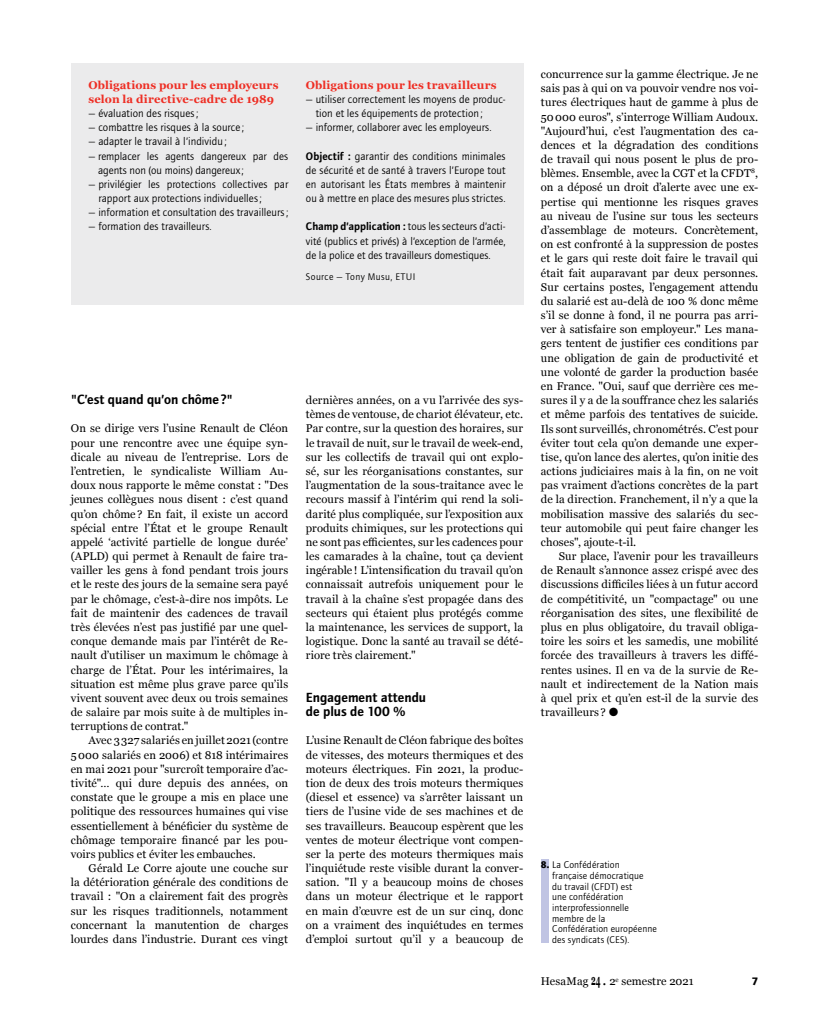
<style>
.page{position:relative;width:815px;height:1028px;background:#fff}
.page>*{position:absolute;margin:0;border:0;box-sizing:border-box;transform-origin:0 0}
.t1{font:13.75px/14.1px "etui Foundry Journal Demi";color:#000}
.t2{font:11.25px/14.1px "Georgia";letter-spacing:.01em;color:#000;text-align:justify}
.t3{font:11.25px/14.1px "etui Foundry Journal book";letter-spacing:.005em;color:#000}
.t4{font:700 11.25px/14.1px "Georgia";letter-spacing:.01em;color:#ee2e24}
.t5{font:11.25px "etui Foundry Journal bold";color:#000}
.t6{font:10px/10.6px "etui Foundry Journal book";letter-spacing:.01em;color:#000}
.t7{font:10px "etui Foundry Journal book";letter-spacing:.04em;color:#000}
.s1{font-family:"Inter";font-weight:300}
.s2{font-family:"etui Foundry Journal Demi"}
.s3{font-family:"etui Foundry Journal bold"}
.s4{font-weight:700;font-size:14.88px}
.s5{font-size:15px}
</style>
<div class="page">
<div style="left:541px;top:859px;width:8px;height:84px;background:#c0c4e3"></div>
<div style="left:71px;top:64px;width:452px;height:241px;background:#ebebec"></div>
<p class="t2" style="left:541px;top:67px;width:219px">concurrence sur la gamme électrique. Je ne sais pas à qui on va pouvoir vendre nos voi&shy;tures électriques haut de gamme à plus de 50000 euros", s’interroge William Audoux. "Aujourd’hui, c’est l’augmentation des ca&shy;dences et la dégradation des conditions de travail qui nous posent le plus de pro&shy;blèmes. Ensemble, avec la CGT et la CFDT<sup>8</sup>, on a déposé un droit d’alerte avec une ex&shy;pertise qui mentionne les risques graves au niveau de l’usine sur tous les secteurs d’assemblage de moteurs. Concrètement, on est confronté à la suppression de postes et le gars qui reste doit faire le travail qui était fait auparavant par deux personnes.<br>Sur certains postes, l’engagement attendu du salarié est au-delà de 100 % donc même s’il se donne à fond, il ne pourra pas arri&shy;ver à satisfaire son employeur." Les mana&shy;gers tentent de justifier ces conditions par une obligation de gain de productivité et une volonté de garder la production basée en France. "Oui, sauf que derrière ces me&shy;sures il y a de la souffrance chez les salariés et même parfois des tentatives de suicide.<br>Ils sont surveillés, chronométrés. C’est pour éviter tout cela qu’on demande une exper&shy;tise, qu’on lance des alertes, qu’on initie des actions judiciaires mais à la fin, on ne voit pas vraiment d’actions concrètes de la part de la direction. Franchement, il n’y a que la mobilisation massive des salariés du sec&shy;teur automobile qui peut faire changer les choses", ajoute-t-il.</p>
<p class="t2" style="left:541px;top:548px;width:219px;text-indent:18px">Sur place, l’avenir pour les travailleurs de Renault s’annonce assez crispé avec des discussions difficiles liées à un futur accord de compétitivité, un "compactage" ou une réorganisation des sites, une flexibilité de plus en plus obligatoire, du travail obliga&shy;toire les soirs et les samedis, une mobilité forcée des travailleurs à travers les diffé&shy;rentes usines. Il en va de la survie de Re&shy;nault et indirectement de la Nation mais à quel prix et qu’en est-il de la survie des travailleurs? <span class="s1">●</span></p>
<p class="t4" style="left:89px;top:77px;width:191px">Obligations pour les employeurs selon la directive-cadre de 1989</p>
<p class="t3" style="left:89px;top:106px;width:111px">— évaluation des risques;</p>
<p class="t3" style="left:89px;top:121px;width:157px">— combattre les risques à la source ;</p>
<p class="t3" style="left:89px;top:135px;width:140px">— adapter le travail à l’individu ;</p>
<p class="t3" style="left:98px;top:149px;width:192px;text-indent:-10px">— remplacer les agents dangereux par des agents non (ou moins) dangereux;</p>
<p class="t3" style="left:98px;top:177px;width:191px;text-indent:-10px">— privilégier les protections collectives par rapport aux protections individuelles;</p>
<p class="t3" style="left:89px;top:206px;width:201px">— information et consultation des travailleurs;</p>
<p class="t3" style="left:89px;top:220px;width:125px">— formation des travailleurs.</p>
<p class="t4" style="left:306px;top:77px;width:192px">Obligations pour les travailleurs</p>
<p class="t3" style="left:316px;top:92px;width:191px;text-indent:-10px">— utiliser correctement les moyens de produc&shy;tion et les équipements de protection ;</p>
<p class="t3" style="left:306px;top:121px;width:187px">— informer, collaborer avec les employeurs.</p>
<p class="t3" style="left:306px;top:149px;width:201px;text-align:justify"><span class="s2">Objectif :</span> garantir des conditions minimales de sécurité et de santé à travers l’Europe tout en autorisant les États membres à maintenir ou à mettre en place des mesures plus strictes.</p>
<p class="t3" style="left:306px;top:220px;width:201px;text-align:justify"><span class="s2">Champ d’application :</span> tous les secteurs d’acti&shy;vité (publics et privés) à l’exception de l’armée, de la police et des travailleurs domestiques.</p>
<p class="t7" style="left:306px;top:271px;width:111px">Source — Tony Musu, ETUI</p>
<p class="t1" style="left:71px;top:392px;width:164px">"C’est quand qu’on chôme ?"</p>
<p class="t2" style="left:71px;top:421px;width:219px">On se dirige vers l’usine Renault de Cléon pour une rencontre avec une équipe syn&shy;dicale au niveau de l’entreprise. Lors de l’entretien, le syndicaliste William Au&shy;doux nous rapporte le même constat : "Des jeunes collègues nous disent : c’est quand qu’on chôme ? En fait, il existe un accord spécial entre l’État et le groupe Renault appelé ‘activité partielle de longue durée’ (APLD) qui permet à Renault de faire tra&shy;vailler les gens à fond pendant trois jours et le reste des jours de la semaine sera payé par le chômage, c’est-à-dire nos impôts. Le fait de maintenir des cadences de travail très élevées n’est pas justifié par une quel&shy;conque demande mais par l’intérêt de Re&shy;nault d’utiliser un maximum le chômage à charge de l’État. Pour les intérimaires, la situation est même plus grave parce qu’ils vivent souvent avec deux ou trois semaines de salaire par mois suite à de multiples in&shy;terruptions de contrat."</p>
<p class="t2" style="left:71px;top:733px;width:219px;text-indent:18px">Avec 3327 salariés en juillet 2021 (contre 5000 salariés en 2006) et 818 intérimaires en mai 2021 pour "surcroît temporaire d’ac&shy;tivité"… qui dure depuis des années, on constate que le groupe a mis en place une politique des ressources humaines qui vise essentiellement à bénéficier du système de chômage temporaire financé par les pou&shy;voirs publics et éviter les embauches.</p>
<p class="t2" style="left:71px;top:860px;width:219px;text-indent:18px">Gérald Le Corre ajoute une couche sur la détérioration générale des conditions de travail : "On a clairement fait des progrès sur les risques traditionnels, notamment concernant la manutention de charges lourdes dans l’industrie. Durant ces vingt</p>
<p class="t6" style="left:552px;top:860px;width:106px;text-indent:-11px"><span class="s3">8.</span> La Confédération française démocratique<br>du travail (CFDT) est<br>une confédération interprofessionnelle membre de la<br>Confédération européenne des syndicats (CES).</p>
<p class="t2" style="left:306px;top:393px;width:219px">dernières années, on a vu l’arrivée des sys&shy;tèmes de ventouse, de chariot élévateur, etc.<br>Par contre, sur la question des horaires, sur le travail de nuit, sur le travail de week-end, sur les collectifs de travail qui ont explo&shy;sé, sur les réorganisations constantes, sur l’augmentation de la sous-traitance avec le recours massif à l’intérim qui rend la soli&shy;darité plus compliquée, sur l’exposition aux produits chimiques, sur les protections qui ne sont pas efficientes, sur les cadences pour les camarades à la chaîne, tout ça devient ingérable ! L’intensification du travail qu’on connaissait autrefois uniquement pour le travail à la chaîne s’est propagée dans des secteurs qui étaient plus protégés comme la maintenance, les services de support, la logistique. Donc la santé au travail se dété&shy;riore très clairement."</p>
<p class="t1" style="left:306px;top:690px;width:122px">Engagement attendu de plus de 100 %</p>
<p class="t2" style="left:306px;top:733px;width:219px">L’usine Renault de Cléon fabrique des boîtes de vitesses, des moteurs thermiques et des moteurs électriques. Fin 2021, la produc&shy;tion de deux des trois moteurs thermiques (diesel et essence) va s’arrêter laissant un tiers de l’usine vide de ses machines et de ses travailleurs. Beaucoup espèrent que les ventes de moteur électrique vont compen&shy;ser la perte des moteurs thermiques mais l’inquiétude reste visible durant la conver&shy;sation. "Il y a beaucoup moins de choses dans un moteur électrique et le rapport en main d’œuvre est de un sur cinq, donc on a vraiment des inquiétudes en termes d’emploi surtout qu’il y a beaucoup de</p>
<p class="t2" style="left:541px;top:974px;width:154px">HesaMag <span class="s4">24</span> <span class="s5">.</span> 2<sup>e</sup> semestre 2021</p>
<p class="t5" style="left:752px;top:975px;width:8px">7</p>
</div>
